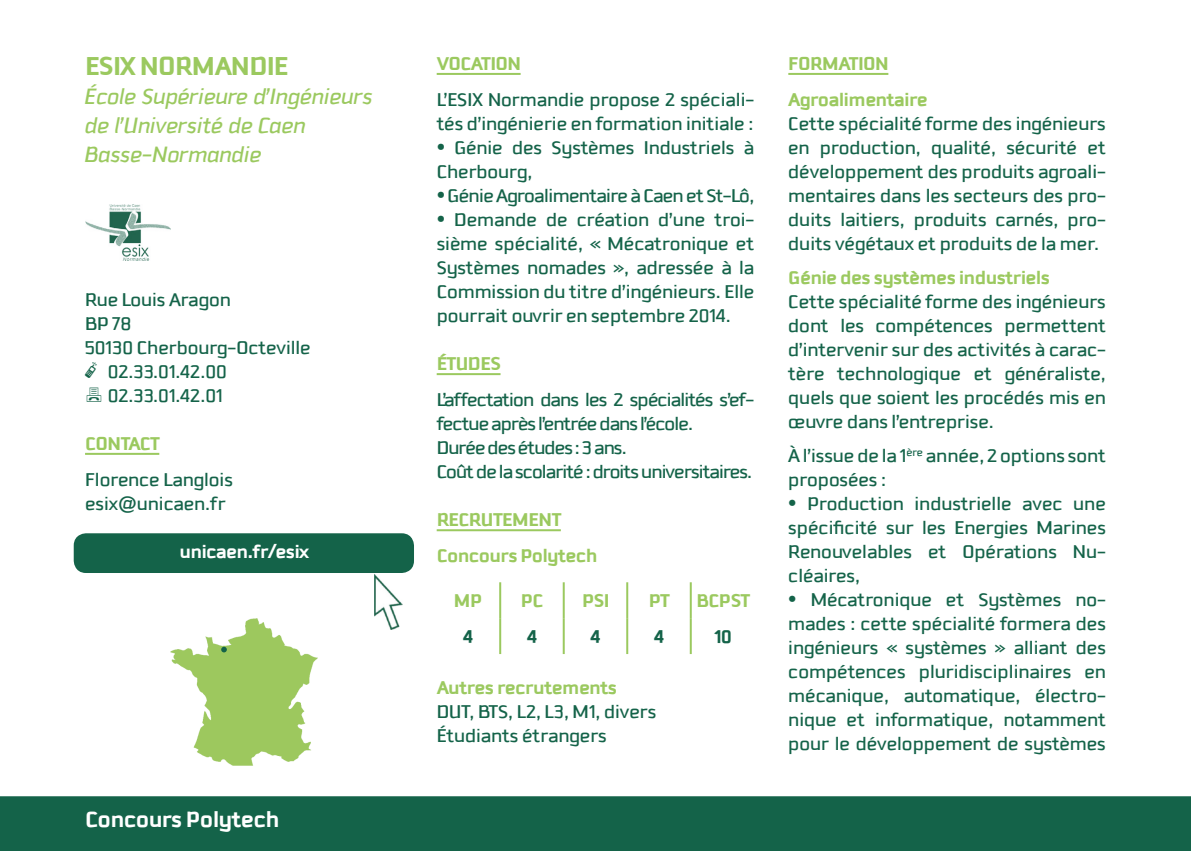
<style>
.page{position:relative;width:1191px;height:851px;background:#fff}
.page>*{position:absolute;margin:0;border:0;box-sizing:border-box;transform-origin:0 0}
.t1{font:700 28px "Downtempo";color:#9bc95f}
.t2{font:italic 24px/28.8px "Downtempo";color:#9bc95f}
.t3{font:700 24px "Downtempo";color:#fff}
.t4{font:20px/24px "Downtempo";color:#146349}
.t5{font:700 20px/36px "Downtempo";color:#9bc95f}
.t6{font:20px/24px "Downtempo";letter-spacing:-.04em;color:#146349}
.t7{font:20px "Downtempo";letter-spacing:-.025em;color:#146349}
.t8{font:700 20px "Downtempo";color:#fff}
.t9{font:700 20px "Downtempo";color:#146349}
.s1{font-family:"Efon"}
</style>
<div class="page">
<div style="left:0;top:796px;width:1191px;height:54px;background:#146349"></div>
<div style="left:75px;top:534px;width:338px;height:38px;background:#146349;border-radius:11px"></div>
<div style="left:74px;top:533px;width:340px;height:40px;border:2px solid #146349;border-radius:11px"></div>
<hr style="left:85px;top:453px;width:74px;height:2px;background:#9bc95f">
<img style="left:170px;top:618px;width:147px;height:147px">
<img style="left:374px;top:573px;width:29px;height:56px">
<hr style="left:437px;top:73px;width:83px;height:2px;background:#9bc95f">
<hr style="left:437px;top:373px;width:63px;height:2px;background:#9bc95f">
<hr style="left:437px;top:529px;width:124px;height:2px;background:#9bc95f">
<hr style="left:499px;top:582px;width:2px;height:36px;background:#9bc95f">
<hr style="left:563px;top:582px;width:2px;height:36px;background:#9bc95f">
<hr style="left:626px;top:582px;width:2px;height:36px;background:#9bc95f">
<hr style="left:690px;top:582px;width:2px;height:36px;background:#9bc95f">
<hr style="left:499px;top:618px;width:2px;height:36px;background:#9bc95f">
<hr style="left:563px;top:618px;width:2px;height:36px;background:#9bc95f">
<hr style="left:626px;top:618px;width:2px;height:36px;background:#9bc95f">
<hr style="left:690px;top:618px;width:2px;height:36px;background:#9bc95f">
<hr style="left:788px;top:73px;width:100px;height:2px;background:#9bc95f">
<svg style="left:221px;top:646px;width:6px;height:6px"></svg>
<img style="left:85px;top:204px;width:85px;height:57px">
<h1 class="t1" style="left:85px;top:50px;width:204px">ESIX NORMANDIE</h1>
<p class="t2" style="left:85px;top:82px;width:289px">École Supérieure d’Ingénieurs de l’Université de Caen<br>Basse-Normandie</p>
<p class="t4" style="left:85px;top:287px;width:147px">Rue Louis Aragon</p>
<p class="t4" style="left:85px;top:311px;width:48px">BP 78</p>
<p class="t4" style="left:85px;top:335px;width:227px">50130 Cherbourg-Octeville</p>
<p class="t4" style="left:85px;top:359px;width:143px"><span class="s1">f</span> 02.33.01.42.00</p>
<p class="t4" style="left:108px;top:383px;width:116px">02.33.01.42.01</p>
<p class="t5" style="left:85px;top:425px;width:76px">CONTACT</p>
<p class="t4" style="left:85px;top:467px;width:149px">Florence Langlois esix@unicaen.fr</p>
<p class="t8" style="left:179px;top:540px;width:130px">unicaen.fr/esix</p>
<p class="t3" style="left:85px;top:805px;width:195px">Concours Polytech</p>
<p class="t5" style="left:437px;top:46px;width:85px">VOCATION</p>
<p class="t4" style="left:437px;top:88px;width:319px">L’ESIX Normandie propose 2 spéciali&shy;tés d’ingénierie en formation initiale :</p>
<p class="t4" style="left:437px;top:136px;width:319px">• Génie des Systèmes Industriels à<br>Cherbourg,</p>
<p class="t7" style="left:437px;top:184px;width:319px">• Génie Agroalimentaire à Caen et St-Lô,</p>
<p class="t4" style="left:437px;top:208px;width:319px;text-align:justify">• Demande de création d’une troi&shy;sième spécialité, « Mécatronique et Systèmes nomades », adressée à la Commission du titre d’ingénieurs. Elle pourrait ouvrir en septembre 2014.</p>
<p class="t5" style="left:437px;top:346px;width:65px">ÉTUDES</p>
<p class="t6" style="left:437px;top:388px;width:319px">L’affectation dans les 2 spécialités s’ef&shy;fectue après l’entrée dans l’école.<br>Durée des études : 3 ans.<br>Coût de la scolarité : droits universitaires.</p>
<p class="t5" style="left:437px;top:502px;width:162px">RECRUTEMENT<br>Concours Polytech</p>
<p class="t5" style="left:454px;top:582px;width:30px">MP</p>
<p class="t5" style="left:521px;top:582px;width:24px">PC</p>
<p class="t5" style="left:582px;top:582px;width:28px">PSI</p>
<p class="t5" style="left:649px;top:582px;width:22px">PT</p>
<p class="t5" style="left:696px;top:582px;width:55px">BCPST</p>
<p class="t9" style="left:463px;top:625px;width:11px">4</p>
<p class="t9" style="left:527px;top:625px;width:11px">4</p>
<p class="t9" style="left:590px;top:625px;width:11px">4</p>
<p class="t9" style="left:654px;top:625px;width:11px">4</p>
<p class="t9" style="left:714px;top:625px;width:19px">10</p>
<p class="t5" style="left:437px;top:669px;width:181px">Autres recrutements</p>
<p class="t4" style="left:437px;top:699px;width:221px">DUT, BTS, L2, L3, M1, divers<br>Étudiants étrangers</p>
<p class="t5" style="left:788px;top:46px;width:140px">FORMATION<br>Agroalimentaire</p>
<p class="t4" style="left:788px;top:112px;width:319px;text-align:justify">Cette spécialité forme des ingénieurs en production, qualité, sécurité et développement des produits agroali&shy;mentaires dans les secteurs des pro&shy;duits laitiers, produits carnés, pro&shy;duits végétaux et produits de la mer.</p>
<p class="t5" style="left:788px;top:260px;width:262px">Génie des systèmes industriels</p>
<p class="t4" style="left:788px;top:290px;width:319px;text-align:justify">Cette spécialité forme des ingénieurs dont les compétences permettent d’intervenir sur des activités à carac&shy;tère technologique et généraliste, quels que soient les procédés mis en œuvre dans l’entreprise.</p>
<p class="t4" style="left:788px;top:444px;width:319px">À l’issue de la 1<sup>ère</sup> année, 2 options sont proposées :</p>
<p class="t4" style="left:788px;top:492px;width:319px;text-align:justify">• Production industrielle avec une spécificité sur les Energies Marines Renouvelables et Opérations Nu&shy;cléaires,</p>
<p class="t4" style="left:788px;top:588px;width:319px;text-align:justify">• Mécatronique et Systèmes no&shy;mades : cette spécialité formera des ingénieurs « systèmes » alliant des compétences pluridisciplinaires en mécanique, automatique, électro&shy;nique et informatique, notamment pour le développement de systèmes</p>
</div>
